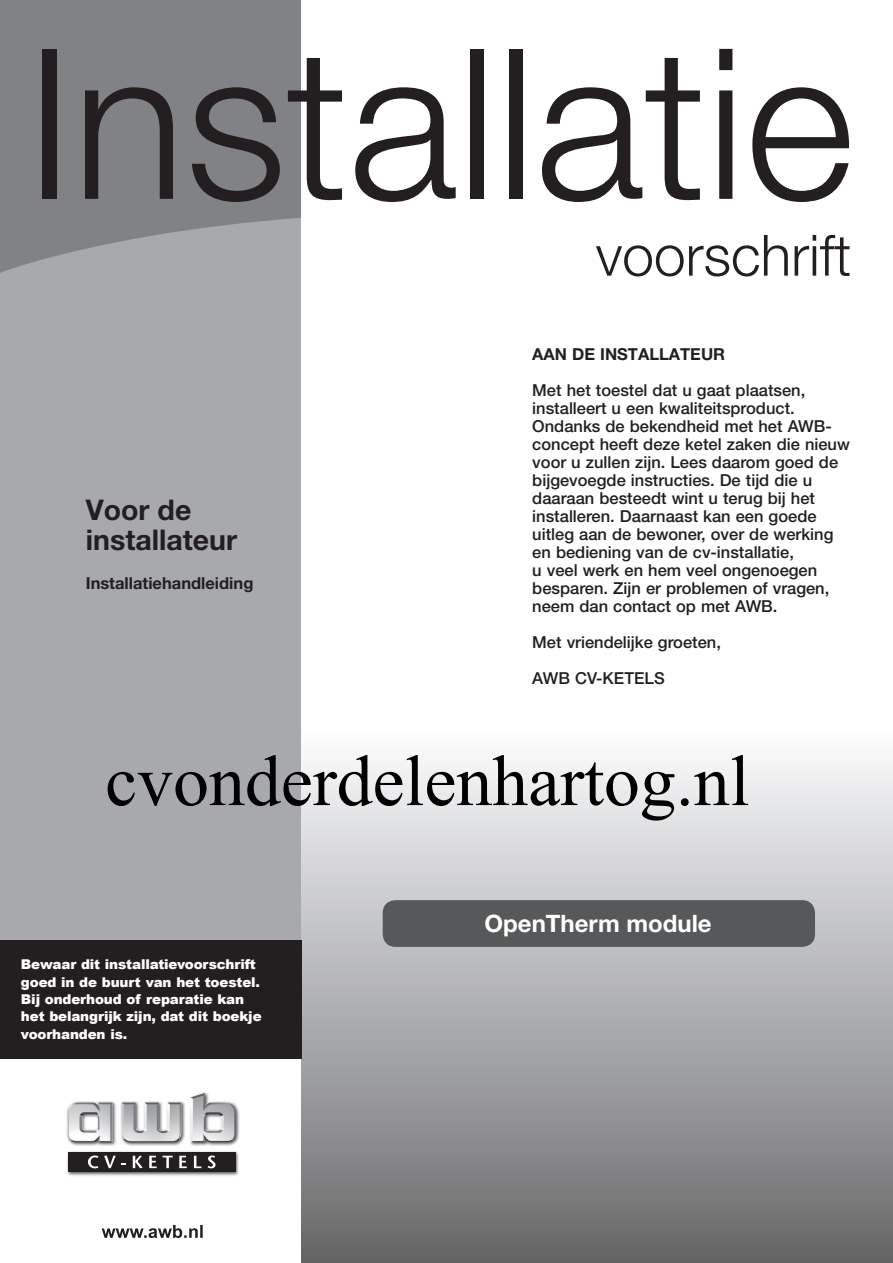
<style>
.page{position:relative;width:893px;height:1263px;background:#fff}
.page>*{position:absolute;margin:0;border:0;box-sizing:border-box;transform-origin:0 0}
.t1{font:300 210px "Helvetica Neue LT Pro";color:#231f20}
.t2{font:72px "Times New Roman";color:#000}
.t3{font:300 57px "Helvetica Neue LT Pro";color:#231f20}
.t4{font:700 28.5px/30px "Helvetica Neue LT Pro";color:#231f20}
.t5{font:700 24px "Helvetica Neue LT Pro";color:#fff}
.t6{font:500 16.5px/18px "Helvetica Neue LT Pro";color:#231f20}
.t7{font:700 16.5px "Helvetica Neue LT Pro";color:#231f20}
.t8{font:900 13.5px/17.2px "Arial";letter-spacing:-.01em;color:#fff}
</style>
<div class="page">
<div style="left:0;top:0;width:302px;height:940px;background:#a8a9ad"></div>
<svg style="left:0;top:0;width:302px;height:280px;background:#86888b"></svg>
<div style="left:302px;top:722px;width:591px;height:541px;background:linear-gradient(to bottom,#feffff,#67686a)"></div>
<svg style="left:102px;top:1225px;width:101px;height:13px"></svg>
<img style="left:67px;top:1151px;width:172px;height:25px">
<div style="left:68px;top:1152px;width:167px;height:20px;background:#231f20"></div>
<svg style="left:88px;top:1155px;width:10px;height:13px"></svg>
<svg style="left:104px;top:1155px;width:22px;height:13px"></svg>
<svg style="left:133px;top:1155px;width:10px;height:13px"></svg>
<svg style="left:149px;top:1156px;width:8px;height:12px"></svg>
<svg style="left:163px;top:1156px;width:10px;height:12px"></svg>
<svg style="left:179px;top:1156px;width:8px;height:12px"></svg>
<svg style="left:194px;top:1156px;width:7px;height:12px"></svg>
<svg style="left:208px;top:1155px;width:8px;height:13px"></svg>
<img style="left:66px;top:1092px;width:174px;height:54px">
<img style="left:68px;top:1093px;width:167px;height:49px">
<div style="left:383px;top:900px;width:432px;height:47px;background:#57585a;border-radius:13px"></div>
<div style="left:0;top:940px;width:302px;height:118px;background:#231f20"></div>
<h1 class="t1" style="left:26px;top:-4px;width:830px">Installatie</h1>
<h3 class="t3" style="left:596px;top:221px;width:257px">voorschrift</h3>
<h3 class="t4" style="left:86px;top:494px;width:153px">Voor de installateur</h3>
<p class="t7" style="left:86px;top:573px;width:169px">Installatiehandleiding</p>
<p class="t7" style="left:532px;top:344px;width:194px">AAN DE INSTALLATEUR</p>
<p class="t6" style="left:532px;top:381px;width:319px">Met het toestel dat u gaat plaatsen, installeert u een kwaliteitsproduct.<br>Ondanks de bekendheid met het AWB&shy;concept heeft deze ketel zaken die nieuw voor u zullen zijn. Lees daarom goed de bijgevoegde instructies. De tijd die u daaraan besteedt wint u terug bij het installeren. Daarnaast kan een goede uitleg aan de bewoner, over de werking en bediening van de cv-installatie,<br>u veel werk en hem veel ongenoegen besparen. Zijn er problemen of vragen, neem dan contact op met AWB.</p>
<p class="t6" style="left:532px;top:624px;width:190px;line-height:36px">Met vriendelijke groeten,<br>AWB CV-KETELS</p>
<h2 class="t2" style="left:105px;top:744px;width:646px">cvonderdelenhartog.nl</h2>
<p class="t8" style="left:21px;top:956px;width:242px">Bewaar dit installatievoorschrift goed in de buurt van het toestel.<br>Bij onderhoud of reparatie kan het belangrijk zijn, dat dit boekje voorhanden is.</p>
<h3 class="t5" style="left:485px;top:908px;width:229px">OpenTherm module</h3>
</div>
